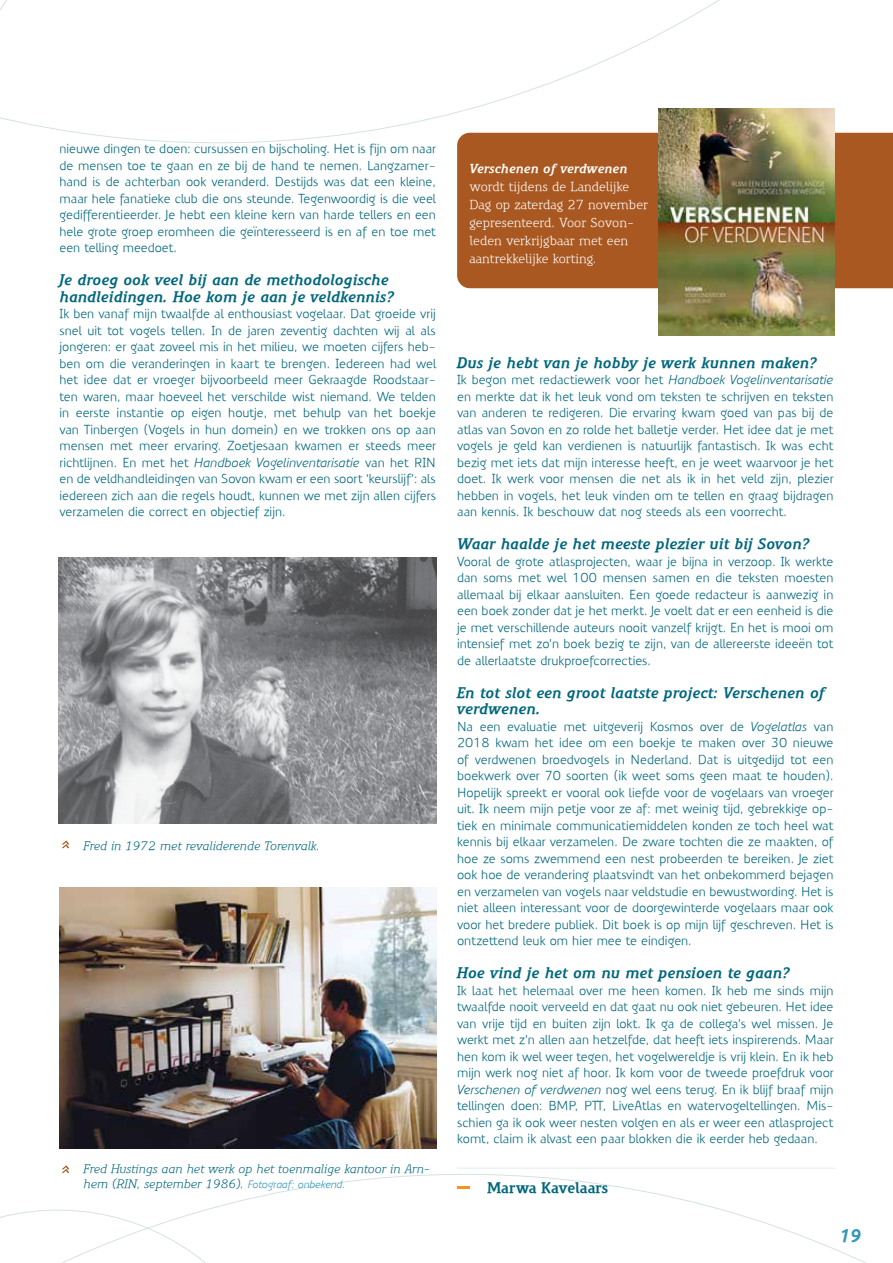
<style>
.page{position:relative;width:893px;height:1263px;background:#fff}
.page>*{position:absolute;margin:0;border:0;box-sizing:border-box;transform-origin:0 0}
.t1{font:italic 700 18px "Precious Sans";color:#3397b9}
.t2{font:italic 700 15px/16.5px "Precious Serif";color:#00677d}
.t3{font:700 15px "Precious Serif";letter-spacing:-.005em;color:#00677d}
.t4{font:12.75px/16.5px "Precious Sans";color:#00677d;text-align:justify}
.t5{font:12.75px/18px "Precious Serif";color:#fff}
.t6{font:italic 700 12.75px "Precious Serif";color:#fff}
.t7{font:italic 12px/15px "Precious Serif";color:#00677d}
.s1{font-style:italic}
.s2{font-family:"Precious Sans";font-size:10.5px;color:#3397b9}
</style>
<div class="page">
<svg style="left:0;top:0;width:731px;height:144px"></svg>
<svg style="left:257px;top:1174px;width:610px;height:89px"></svg>
<svg style="left:457px;top:1186px;width:13px;height:2px"></svg>
<hr style="left:457px;top:1168px;width:379px;height:1px;background:#d6e2e3">
<img style="left:59px;top:557px;width:377px;height:266px">
<div style="left:457px;top:133px;width:436px;height:155px;background:#a95821"></div>
<svg style="left:62px;top:840px;width:7px;height:8px"></svg>
<svg style="left:0;top:1139px;width:257px;height:124px"></svg>
<img style="left:658px;top:109px;width:176px;height:227px">
<img style="left:60px;top:888px;width:376px;height:260px">
<p class="t4" style="left:60px;top:140px;width:378px">nieuwe dingen te doen: cursussen en bijscholing. Het is fijn om naar de mensen toe te gaan en ze bij de hand te nemen. Langzamer&shy;hand is de achterban ook veranderd. Destijds was dat een kleine, maar hele fanatieke club die ons steunde. Tegenwoordig is die veel gedifferentieerder. Je hebt een kleine kern van harde tellers en een hele grote groep eromheen die geïnteresseerd is en af en toe met een telling meedoet.</p>
<p class="t2" style="left:60px;top:272px;width:337px">Je droeg ook veel bij aan de methodologische handleidingen. Hoe kom je aan je veldkennis?</p>
<p class="t4" style="left:60px;top:305px;width:378px">Ik ben vanaf mijn twaalfde al enthousiast vogelaar. Dat groeide vrij snel uit tot vogels tellen. In de jaren zeventig dachten wij al als jongeren: er gaat zoveel mis in het milieu, we moeten cijfers heb&shy;ben om die veranderingen in kaart te brengen. Iedereen had wel het idee dat er vroeger bijvoorbeeld meer Gekraagde Roodstaar&shy;ten waren, maar hoeveel het verschilde wist niemand. We telden in eerste instantie op eigen houtje, met behulp van het boekje van Tinbergen (Vogels in hun domein) en we trokken ons op aan mensen met meer ervaring. Zoetjesaan kwamen er steeds meer richtlijnen. En met het <span class="s1">Handboek Vogelinventarisatie</span> van het RIN en de veldhandleidingen van Sovon kwam er een soort ‘keurslijf’: als iedereen zich aan die regels houdt, kunnen we met zijn allen cijfers verzamelen die correct en objectief zijn.</p>
<p class="t7" style="left:84px;top:838px;width:238px">Fred in 1972 met revaliderende Torenvalk.</p>
<p class="t7" style="left:84px;top:1162px;width:348px">Fred Hustings aan het werk op het toenmalige kantoor in Arn&shy;hem (RIN, september 1986). <span class="s2">Fotograaf: onbekend.</span></p>
<p class="t6" style="left:469px;top:160px;width:159px">Verschenen of verdwenen</p>
<p class="t5" style="left:469px;top:177px;width:180px">wordt tijdens de Landelijke<br>Dag op zaterdag 27 november gepresenteerd. Voor Sovon&shy;leden verkrijgbaar met een aantrekkelijke korting.</p>
<p class="t2" style="left:457px;top:354px;width:362px">Dus je hebt van je hobby je werk kunnen maken?</p>
<p class="t4" style="left:457px;top:371px;width:378px">Ik begon met redactiewerk voor het <span class="s1">Handboek Vogelinventarisatie </span>en merkte dat ik het leuk vond om teksten te schrijven en teksten van anderen te redigeren. Die ervaring kwam goed van pas bij de atlas van Sovon en zo rolde het balletje verder. Het idee dat je met vogels je geld kan verdienen is natuurlijk fantastisch. Ik was echt bezig met iets dat mijn interesse heeft, en je weet waarvoor je het doet. Ik werk voor mensen die net als ik in het veld zijn, plezier hebben in vogels, het leuk vinden om te tellen en graag bijdragen aan kennis. Ik beschouw dat nog steeds als een voorrecht.</p>
<p class="t2" style="left:457px;top:536px;width:355px">Waar haalde je het meeste plezier uit bij Sovon?</p>
<p class="t4" style="left:457px;top:553px;width:378px">Vooral de grote atlasprojecten, waar je bijna in verzoop. Ik werkte dan soms met wel 100 mensen samen en die teksten moesten allemaal bij elkaar aansluiten. Een goede redacteur is aanwezig in een boek zonder dat je het merkt. Je voelt dat er een eenheid is die je met verschillende auteurs nooit vanzelf krijgt. En het is mooi om intensief met zo’n boek bezig te zijn, van de allereerste ideeën tot de allerlaatste drukproefcorrecties.</p>
<p class="t2" style="left:457px;top:684px;width:369px">En tot slot een groot laatste project: Verschenen of verdwenen.</p>
<p class="t4" style="left:457px;top:718px;width:378px">Na een evaluatie met uitgeverij Kosmos over de <span class="s1">Vogelatlas</span> van 2018 kwam het idee om een boekje te maken over 30 nieuwe of verdwenen broedvogels in Nederland. Dat is uitgedijd tot een boekwerk over 70 soorten (ik weet soms geen maat te houden).<br>Hopelijk spreekt er vooral ook liefde voor de vogelaars van vroeger uit. Ik neem mijn petje voor ze af: met weinig tijd, gebrekkige op&shy;tiek en minimale communicatiemiddelen konden ze toch heel wat kennis bij elkaar verzamelen. De zware tochten die ze maakten, of hoe ze soms zwemmend een nest probeerden te bereiken. Je ziet ook hoe de verandering plaatsvindt van het onbekommerd bejagen en verzamelen van vogels naar veldstudie en bewustwording. Het is niet alleen interessant voor de doorgewinterde vogelaars maar ook voor het bredere publiek. Dit boek is op mijn lijf geschreven. Het is ontzettend leuk om hier mee te eindigen.</p>
<p class="t2" style="left:457px;top:965px;width:335px">Hoe vind je het om nu met pensioen te gaan?</p>
<p class="t4" style="left:457px;top:982px;width:378px">Ik laat het helemaal over me heen komen. Ik heb me sinds mijn twaalfde nooit verveeld en dat gaat nu ook niet gebeuren. Het idee van vrije tijd en buiten zijn lokt. Ik ga de collega’s wel missen. Je werkt met z’n allen aan hetzelfde, dat heeft iets inspirerends. Maar hen kom ik wel weer tegen, het vogelwereldje is vrij klein. En ik heb mijn werk nog niet af hoor. Ik kom voor de tweede proefdruk voor <span class="s1">Verschenen of verdwenen</span> nog wel eens terug. En ik blijf braaf mijn tellingen doen: BMP, PTT, LiveAtlas en watervogeltellingen. Mis&shy;schien ga ik ook weer nesten volgen en als er weer een atlasproject komt, claim ik alvast een paar blokken die ik eerder heb gedaan.</p>
<p class="t3" style="left:487px;top:1178px;width:123px">Marwa Kavelaars</p>
<h1 class="t1" style="left:840px;top:1224px;width:23px">19</h1>
</div>
